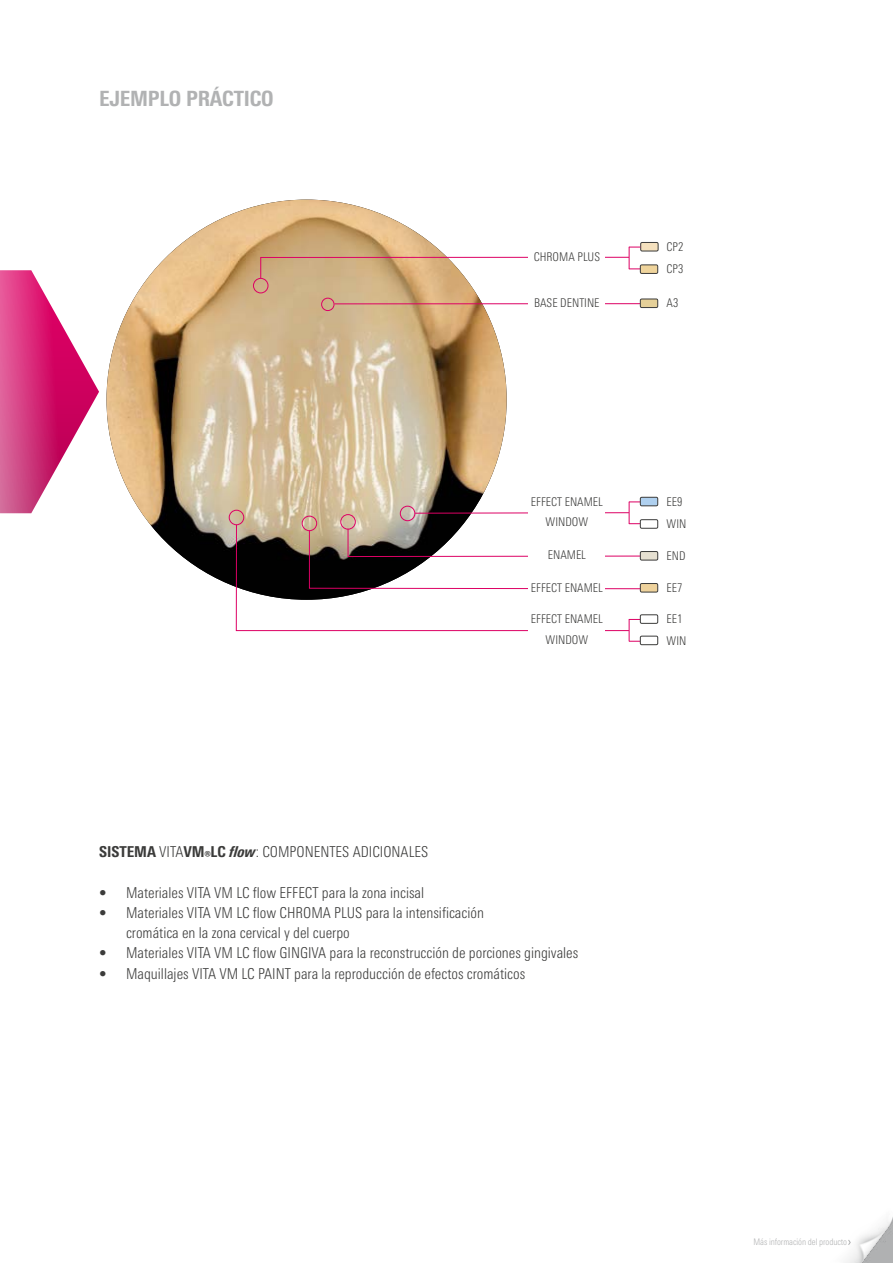
<style>
.page{position:relative;width:893px;height:1263px;background:#fff}
.page>*{position:absolute;margin:0;border:0;box-sizing:border-box;transform-origin:0 0}
.t1{font:800 condensed 21px "Univers Next Pro";letter-spacing:-.01em;color:#b1b2b3}
.t2{font:300 condensed 15px/20.2px "Univers Next Pro";color:#3b3b3a}
.t3{font:300 condensed 12px/20.2px "Univers Next Pro";color:#3b3b3a;text-align:center}
.t4{font:300 condensed 9px "Univers Next Pro";letter-spacing:-.01em;color:#b1b2b3}
.s1{font-weight:800}
.s2{font-weight:800;font-style:italic}
</style>
<div class="page">
<svg style="left:0;top:270px;width:99px;height:243px"></svg>
<img style="left:107px;top:200px;width:400px;height:400px;border-radius:200px">
<hr style="left:334px;top:303px;width:306px;height:1px;background:#dd0064">
<div style="left:253px;top:278px;width:15px;height:15px;border:1px solid #dd0064;border-radius:50%"></div>
<div style="left:229px;top:510px;width:15px;height:15px;border:1px solid #dd0064;border-radius:50%"></div>
<div style="left:321px;top:298px;width:13px;height:13px;border:1px solid #dd0064;border-radius:50%"></div>
<div style="left:640px;top:497px;width:18px;height:9px;background:#afd0ef;border-radius:2px"></div>
<div style="left:640px;top:497px;width:18px;height:9px;border:1px solid #3b3b3a;border-radius:2px"></div>
<div style="left:641px;top:242px;width:17px;height:9px;background:#f5e1be;border-radius:2px"></div>
<div style="left:640px;top:242px;width:18px;height:9px;border:1px solid #3b3b3a;border-radius:2px"></div>
<svg style="left:260px;top:247px;width:380px;height:32px"></svg>
<div style="left:640px;top:519px;width:18px;height:9px;border:1px solid #3b3b3a;border-radius:2px"></div>
<div style="left:640px;top:299px;width:18px;height:9px;background:#e5d099;border-radius:2px"></div>
<div style="left:640px;top:299px;width:18px;height:9px;border:1px solid #3b3b3a;border-radius:2px"></div>
<div style="left:640px;top:265px;width:18px;height:8px;background:#efd49c;border-radius:2px"></div>
<div style="left:640px;top:265px;width:18px;height:9px;border:1px solid #3b3b3a;border-radius:2px"></div>
<div style="left:640px;top:614px;width:18px;height:10px;border:1px solid #3b3b3a;border-radius:2px"></div>
<div style="left:640px;top:636px;width:18px;height:9px;border:1px solid #3b3b3a;border-radius:2px"></div>
<div style="left:640px;top:551px;width:18px;height:9px;background:#e6e0d1;border-radius:2px"></div>
<div style="left:640px;top:551px;width:18px;height:9px;border:1px solid #3b3b3a;border-radius:2px"></div>
<div style="left:640px;top:583px;width:18px;height:9px;background:#eed29c;border-radius:2px"></div>
<div style="left:640px;top:583px;width:18px;height:9px;border:1px solid #3b3b3a;border-radius:2px"></div>
<svg style="left:236px;top:502px;width:405px;height:140px"></svg>
<div style="left:529px;top:497px;width:76px;height:32px;background:#fff"></div>
<div style="left:529px;top:614px;width:76px;height:32px;background:#fff"></div>
<div style="left:529px;top:583px;width:76px;height:11px;background:#fff"></div>
<div style="left:529px;top:298px;width:76px;height:12px;background:#fff"></div>
<div style="left:529px;top:252px;width:76px;height:11px;background:#fff"></div>
<div style="left:529px;top:550px;width:76px;height:12px;background:#fff"></div>
<img style="left:845px;top:1217px;width:48px;height:46px">
<svg style="left:848px;top:1239px;width:3px;height:6px"></svg>
<h1 class="t1" style="left:99px;top:86px;width:176px">EJEMPLO PRÁCTICO</h1>
<p class="t3" style="left:534px;top:246px;width:68px">CHROMA PLUS</p>
<p class="t3" style="left:534px;top:293px;width:67px">BASE DENTINE</p>
<p class="t3" style="left:667px;top:237px;width:18px">CP2</p>
<p class="t3" style="left:667px;top:259px;width:18px">CP3</p>
<p class="t3" style="left:667px;top:293px;width:13px">A3</p>
<p class="t3" style="left:531px;top:492px;width:74px">EFFECT ENAMEL<br>WINDOW</p>
<p class="t3" style="left:667px;top:492px;width:17px">EE9</p>
<p class="t3" style="left:667px;top:514px;width:21px">WIN</p>
<p class="t3" style="left:548px;top:545px;width:40px">ENAMEL</p>
<p class="t3" style="left:531px;top:577px;width:74px">EFFECT ENAMEL</p>
<p class="t3" style="left:667px;top:546px;width:21px">END</p>
<p class="t3" style="left:667px;top:577px;width:17px">EE7</p>
<p class="t3" style="left:531px;top:609px;width:74px">EFFECT ENAMEL<br>WINDOW</p>
<p class="t3" style="left:667px;top:609px;width:17px">EE1</p>
<p class="t3" style="left:667px;top:631px;width:21px">WIN</p>
<p class="t2" style="left:99px;top:841px;width:331px"><span class="s1">SISTEMA</span> VITA<span class="s1">VM®LC</span> <span class="s2">flow</span>: COMPONENTES ADICIONALES</p>
<p class="t2" style="left:99px;top:882px;width:327px">• Materiales VITA VM LC flow EFFECT para la zona incisal</p>
<p class="t2" style="left:126px;top:902px;width:359px;text-indent:-27px">• Materiales VITA VM LC flow CHROMA PLUS para la intensificación cromática en la zona cervical y del cuerpo</p>
<p class="t2" style="left:99px;top:943px;width:481px">• Materiales VITA VM LC flow GINGIVA para la reconstrucción de porciones gingivales</p>
<p class="t2" style="left:99px;top:963px;width:428px">• Maquillajes VITA VM LC PAINT para la reproducción de efectos cromáticos</p>
<p class="t4" style="left:753px;top:1236px;width:95px">Más información del producto</p>
</div>
